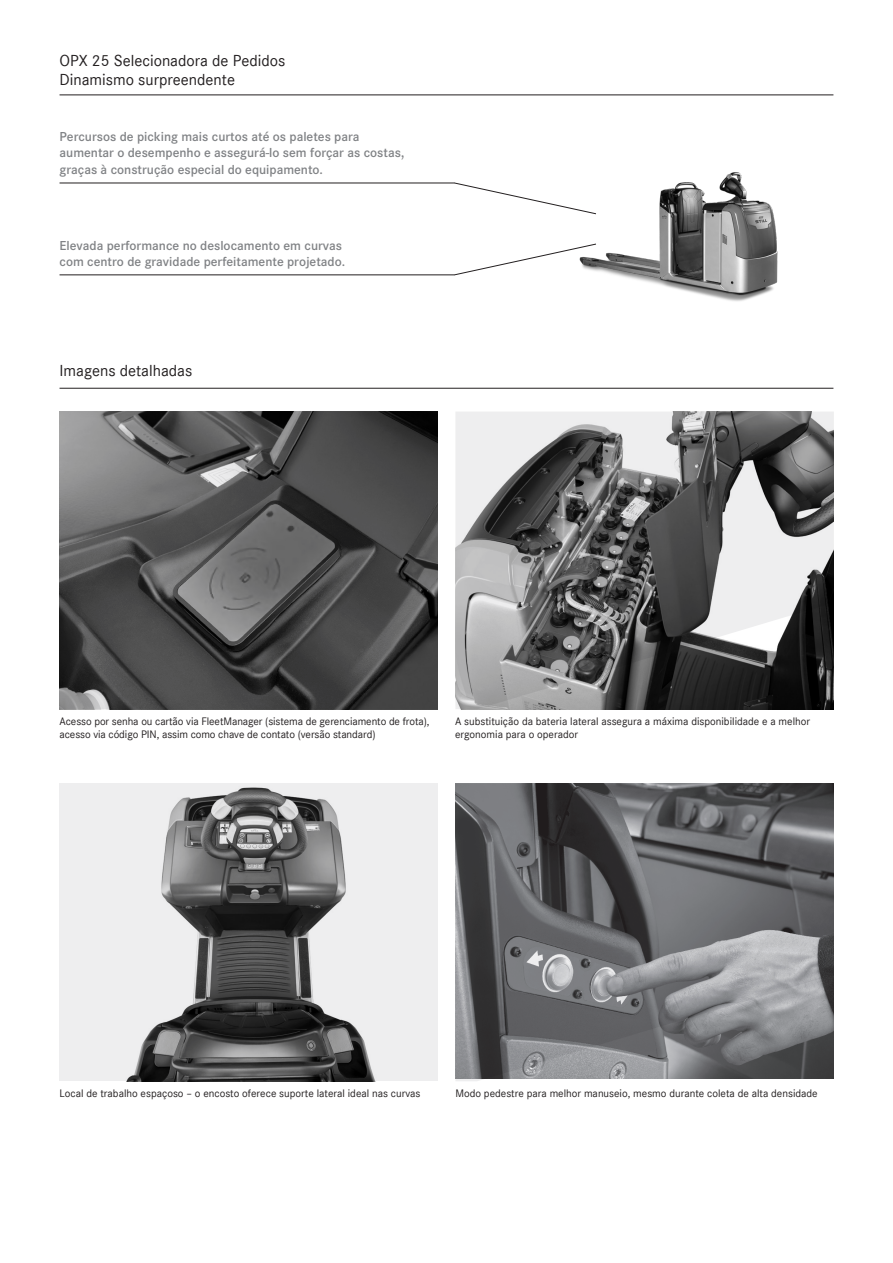
<style>
.page{position:relative;width:893px;height:1263px;background:#fff}
.page>*{position:absolute;margin:0;border:0;box-sizing:border-box;transform-origin:0 0}
.t1{font:16.5px/18.8px "Corporate S";color:#231f20}
.t2{font:600 13.5px/16.2px "Corporate S";color:#808285}
.t3{font:11.25px/13.5px "Corporate S";color:#231f20}
</style>
<div class="page">
<img style="left:594px;top:172px;width:184px;height:129px">
<hr style="left:60px;top:388px;width:773px;height:1px;background:#231f20">
<img style="left:60px;top:411px;width:378px;height:298px">
<img style="left:455px;top:411px;width:379px;height:298px">
<div style="left:60px;top:784px;width:378px;height:297px;background:#eeeeef"></div>
<img style="left:126px;top:787px;width:249px;height:294px">
<img style="left:455px;top:784px;width:379px;height:295px">
<hr style="left:60px;top:275px;width:395px;height:1px;background:#231f20">
<svg style="left:454px;top:244px;width:142px;height:31px"></svg>
<hr style="left:60px;top:183px;width:395px;height:1px;background:#231f20">
<svg style="left:454px;top:183px;width:142px;height:31px"></svg>
<hr style="left:60px;top:95px;width:773px;height:1px;background:#231f20">
<h1 class="t1" style="left:60px;top:51px;width:227px">OPX 25 Selecionadora de Pedidos<br>Dinamismo surpreendente</h1>
<p class="t2" style="left:60px;top:129px;width:346px">Percursos de picking mais curtos até os paletes para aumentar o desempenho e assegurá-lo sem forçar as costas, graças à construção especial do equipamento.</p>
<p class="t2" style="left:60px;top:238px;width:287px">Elevada performance no deslocamento em curvas com centro de gravidade perfeitamente projetado.</p>
<h1 class="t1" style="left:60px;top:361px;width:134px">Imagens detalhadas</h1>
<p class="t3" style="left:60px;top:714px;width:372px">Acesso por senha ou cartão via FleetManager (sistema de gerenciamento de frota), acesso via código PIN, assim como chave de contato (versão standard)</p>
<p class="t3" style="left:455px;top:714px;width:357px">A substituição da bateria lateral assegura a máxima disponibilidade e a melhor ergonomia para o operador</p>
<p class="t3" style="left:60px;top:1086px;width:362px">Local de trabalho espaçoso – o encosto oferece suporte lateral ideal nas curvas</p>
<p class="t3" style="left:455px;top:1086px;width:364px">Modo pedestre para melhor manuseio, mesmo durante coleta de alta densidade</p>
</div>
